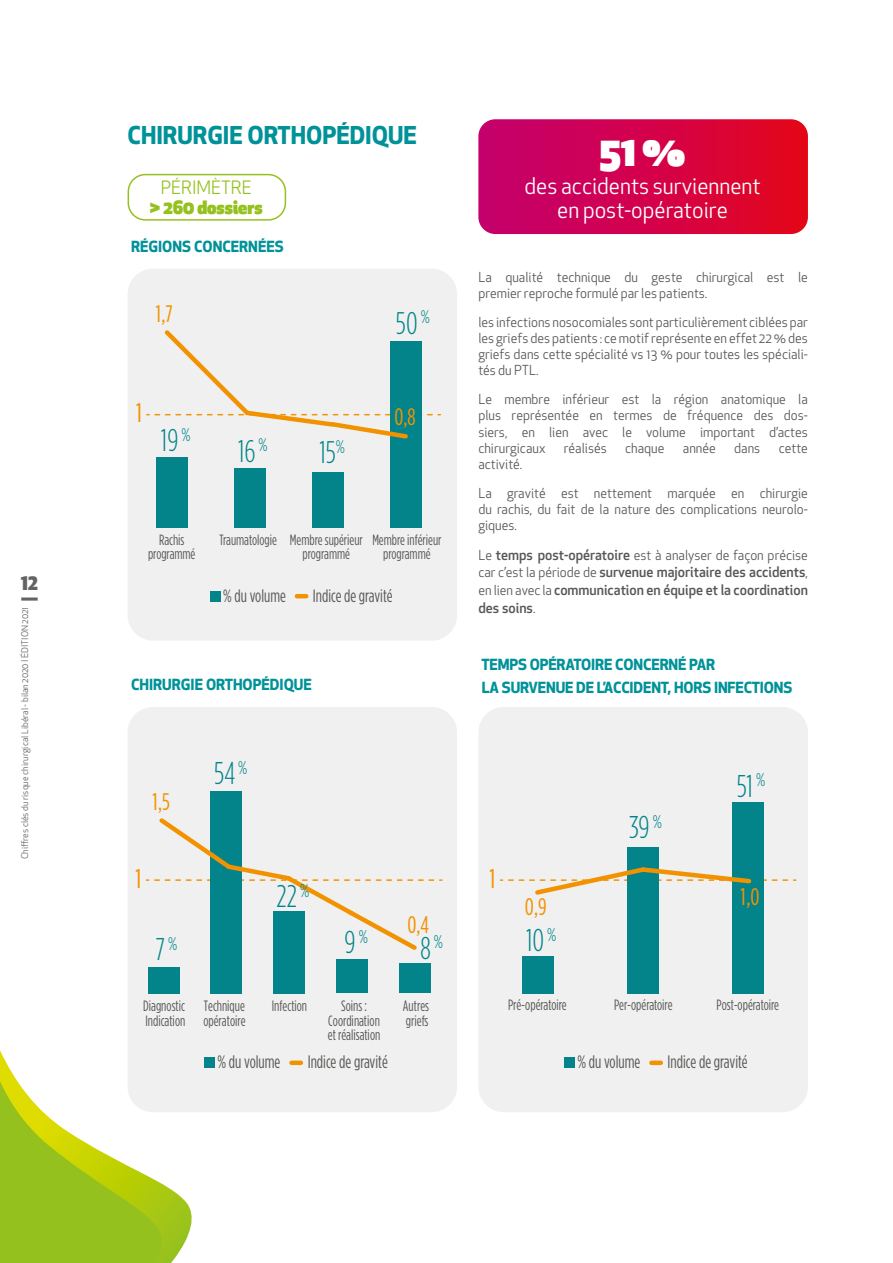
<style>
.page{position:relative;width:893px;height:1263px;background:#fff}
.page>*{position:absolute;margin:0;border:0;box-sizing:border-box;transform-origin:0 0}
.t1{font:900 40.5px "Apex New";color:#fff}
.t2{font:300 31.5px "Gotham Condensed";color:#02848a}
.t3{font:300 31.2px "Gotham Condensed";color:#02848a}
.t4{font:27px "Gotham Condensed";color:#f39200}
.t5{font:26.85px "Gotham Condensed";color:#f39200}
.t6{font:700 24px "Apex New";color:#009299}
.t7{font:24px "Gotham Condensed";color:#f39200}
.t8{font:23.85px "Gotham Condensed";color:#f39200}
.t9{font:22.5px/24px "Apex New";color:#fff;text-align:center}
.t10{font:18px "Gotham Condensed";color:#575756;scale:.93 1}
.t11{font:900 18px "Apex New";color:#95c11f}
.t12{font:18px "Apex New";color:#95c11f}
.t13{font:900 18px "Apex New";color:#646363}
.t14{font:17.85px "Gotham Condensed";color:#575756;scale:.93 1}
.t15{font:15px/14.4px "Gotham Condensed";color:#575756;scale:.93 1}
.t16{font:700 15px/22.5px "Apex New";letter-spacing:-.01em;color:#009299}
.t17{font:14.85px/14.2px "Gotham Condensed";color:#575756;text-align:center;scale:.93 1}
.t18{font:500 14.25px/17.7px "Apex New";color:#575756;text-align:justify}
.t19{font:13.5px/16.2px "Apex New";color:#575756}
.t20{font:9px "Apex New";color:#646363}
.s1{font-weight:500;font-size:14.25px}
.s2{font-weight:400;font-size:13.5px}
</style>
<div class="page">
<svg style="left:166px;top:1186px;width:26px;height:77px"></svg>
<svg style="left:0;top:1050px;width:166px;height:213px"></svg>
<svg style="left:21px;top:597px;width:17px;height:4px"></svg>
<div style="left:128px;top:269px;width:329px;height:372px;background:#f0f0f0;border-radius:26px"></div>
<div style="left:390px;top:341px;width:32px;height:186px;background:#02848a"></div>
<div style="left:312px;top:472px;width:32px;height:55px;background:#02848a"></div>
<div style="left:234px;top:468px;width:31px;height:59px;background:#02848a"></div>
<div style="left:156px;top:457px;width:31px;height:70px;background:#02848a"></div>
<svg style="left:297px;top:594px;width:9px;height:4px"></svg>
<div style="left:210px;top:591px;width:10px;height:10px;background:#02848a"></div>
<svg style="left:155px;top:330px;width:285px;height:109px"></svg>
<div style="left:128px;top:707px;width:329px;height:405px;background:#f0f0f0;border-radius:26px"></div>
<div style="left:400px;top:963px;width:31px;height:30px;background:#02848a"></div>
<div style="left:337px;top:960px;width:31px;height:33px;background:#02848a"></div>
<div style="left:274px;top:911px;width:31px;height:82px;background:#02848a"></div>
<div style="left:211px;top:791px;width:31px;height:202px;background:#02848a"></div>
<div style="left:148px;top:967px;width:31px;height:26px;background:#02848a"></div>
<div style="left:291px;top:1060px;width:10px;height:5px;background:#f39200"></div>
<div style="left:204px;top:1057px;width:10px;height:11px;background:#02848a"></div>
<svg style="left:155px;top:814px;width:287px;height:140px"></svg>
<div style="left:478px;top:707px;width:330px;height:405px;background:#f0f0f0;border-radius:26px"></div>
<div style="left:732px;top:802px;width:32px;height:191px;background:#02848a"></div>
<div style="left:628px;top:847px;width:31px;height:146px;background:#02848a"></div>
<div style="left:523px;top:956px;width:31px;height:37px;background:#02848a"></div>
<div style="left:651px;top:1060px;width:10px;height:5px;background:#f39200"></div>
<div style="left:564px;top:1057px;width:10px;height:11px;background:#02848a"></div>
<svg style="left:509px;top:864px;width:287px;height:34px"></svg>
<div style="left:128px;top:174px;width:158px;height:47px;border:2px solid #95c11f;border-radius:17px"></div>
<svg style="left:478px;top:119px;width:330px;height:115px;background:#d30449"></svg>
<h3 class="t13" style="left:21px;top:571px;width:18px">12</h3>
<p class="t20" style="left:19px;top:859px;width:254px;rotate:-90deg">Chiffres clés du risque chirurgical Libéral - bilan 2020 I ÉDITION 2021</p>
<h3 class="t6" style="left:128px;top:118px;width:291px">CHIRURGIE ORTHOPÉDIQUE</h3>
<h3 class="t12" style="left:161px;top:176px;width:92px">PÉRIMÈTRE</h3>
<h3 class="t11" style="left:150px;top:196px;width:114px">&gt; 260 dossiers</h3>
<p class="t16" style="left:131px;top:235px;width:154px">RÉGIONS CONCERNÉES</p>
<h3 class="t8" style="left:156px;top:301px;width:19px">1,7</h3>
<h3 class="t5" style="left:136px;top:398px;width:7px">1</h3>
<h3 class="t3" style="left:161px;top:424px;width:31px">19 <sup>%</sup></h3>
<h3 class="t3" style="left:238px;top:434px;width:31px">16 <sup>%</sup></h3>
<h3 class="t3" style="left:319px;top:436px;width:27px">15<sup>%</sup></h3>
<h3 class="t3" style="left:396px;top:306px;width:35px">50 <sup>%</sup></h3>
<h3 class="t8" style="left:395px;top:404px;width:23px">0,8</h3>
<p class="t17" style="left:148px;top:532px;width:52px">Rachis programmé</p>
<p class="t17" style="left:290px;top:532px;width:80px">Membre supérieur programmé</p>
<p class="t17" style="left:372px;top:532px;width:76px">Membre inférieur programmé</p>
<h3 class="t14" style="left:223px;top:586px;width:69px">% du volume</h3>
<h3 class="t14" style="left:313px;top:586px;width:87px">Indice de gravité</h3>
<p class="t17" style="left:219px;top:532px;width:63px">Traumatologie</p>
<p class="t16" style="left:131px;top:672px;width:182px">CHIRURGIE ORTHOPÉDIQUE</p>
<h3 class="t7" style="left:153px;top:789px;width:19px">1,5</h3>
<h3 class="t4" style="left:136px;top:863px;width:7px">1</h3>
<h2 class="t2" style="left:155px;top:932px;width:23px">7 <sup>%</sup></h2>
<h2 class="t2" style="left:214px;top:756px;width:35px">54 <sup>%</sup></h2>
<h2 class="t2" style="left:276px;top:879px;width:34px">22 <sup>%</sup></h2>
<h3 class="t7" style="left:407px;top:912px;width:23px">0,4</h3>
<h2 class="t2" style="left:344px;top:926px;width:25px">9 <sup>%</sup></h2>
<h2 class="t2" style="left:420px;top:931px;width:24px">8 <sup>%</sup></h2>
<p class="t15" style="left:328px;top:998px;width:58px;text-align:center">Soins :<br>Coordination et réalisation</p>
<p class="t15" style="left:143px;top:998px;width:47px">Diagnostic<br>Indication</p>
<p class="t15" style="left:203px;top:998px;width:47px">Technique opératoire</p>
<p class="t15" style="left:272px;top:998px;width:39px">Infection</p>
<p class="t15" style="left:403px;top:998px;width:30px">Autres griefs</p>
<h3 class="t10" style="left:217px;top:1052px;width:69px">% du volume</h3>
<h3 class="t10" style="left:308px;top:1052px;width:88px">Indice de gravité</h3>
<h1 class="t1" style="left:600px;top:124px;width:87px">51 %</h1>
<h3 class="t9" style="left:525px;top:174px;width:238px">des accidents surviennent en post-opératoire</h3>
<p class="t19" style="left:478px;top:269px;width:331px">La qualité technique du geste chirurgical est le premier reproche formulé par les patients.</p>
<p class="t19" style="left:478px;top:314px;width:331px;text-align:justify">les infections nosocomiales sont particulièrement ciblées par les griefs des patients : ce motif représente en effet 22 % des griefs dans cette spécialité vs 13 % pour toutes les spéciali&shy;tés du PTL.</p>
<p class="t19" style="left:478px;top:391px;width:331px;text-align:justify">Le membre inférieur est la région anatomique la plus représentée en termes de fréquence des dos&shy;siers, en lien avec le volume important d’actes chirurgicaux</p>
<p class="t19" style="left:564px;top:440px;width:44px">réalisés</p>
<p class="t19" style="left:625px;top:440px;width:41px">chaque</p>
<p class="t19" style="left:683px;top:440px;width:34px">année</p>
<p class="t19" style="left:734px;top:440px;width:28px">dans</p>
<p class="t19" style="left:779px;top:440px;width:31px">cette</p>
<p class="t19" style="left:478px;top:450px;width:331px;line-height:29px">activité.<br>La gravité est nettement marquée en chirurgie</p>
<p class="t19" style="left:478px;top:501px;width:331px">du rachis, du fait de la nature des complications neurolo&shy;giques.</p>
<p class="t19" style="left:478px;top:547px;width:331px">Le <span class="s1">temps post-opératoire</span> est à analyser de façon précise</p>
<p class="t18" style="left:478px;top:563px;width:331px"><span class="s2">car c’est la période de</span> survenue majoritaire des accidents<span class="s2">, en lien avec la</span> communication en équipe et la coordination des soins<span class="s2">.</span></p>
<p class="t16" style="left:481px;top:653px;width:312px">TEMPS OPÉRATOIRE CONCERNÉ PAR<br>LA SURVENUE DE L’ACCIDENT, HORS INFECTIONS</p>
<h3 class="t4" style="left:489px;top:863px;width:7px">1</h3>
<h2 class="t2" style="left:629px;top:811px;width:34px">39 <sup>%</sup></h2>
<h2 class="t2" style="left:737px;top:769px;width:30px">51 <sup>%</sup></h2>
<h3 class="t7" style="left:525px;top:893px;width:23px">0,9</h3>
<h3 class="t7" style="left:741px;top:884px;width:20px">1,0</h3>
<h2 class="t2" style="left:526px;top:924px;width:32px">10 <sup>%</sup></h2>
<p class="t15" style="left:508px;top:997px;width:65px">Pré-opératoire</p>
<p class="t15" style="left:614px;top:997px;width:64px">Per-opératoire</p>
<p class="t15" style="left:717px;top:997px;width:69px">Post-opératoire</p>
<h3 class="t10" style="left:577px;top:1052px;width:69px">% du volume</h3>
<h3 class="t10" style="left:668px;top:1052px;width:88px">Indice de gravité</h3>
</div>
